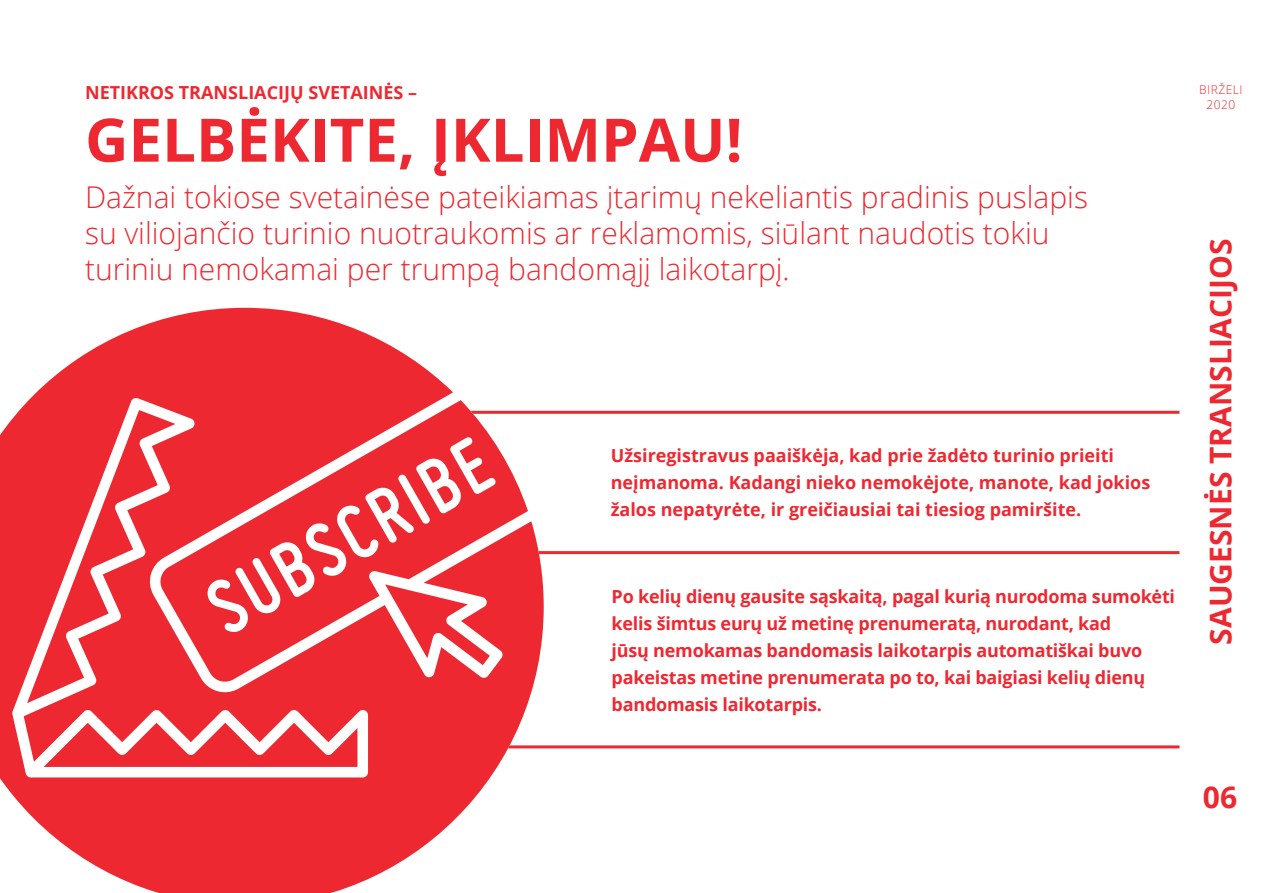
<style>
.page{position:relative;width:1263px;height:893px;background:#fff}
.page>*{position:absolute;margin:0;border:0;box-sizing:border-box;transform-origin:0 0}
.t1{font:700 60px "Open Sans";color:#ee2831}
.t2{font:300 30px/36px "Open Sans";color:#ee2831}
.t3{font:700 30px "Open Sans";color:#ee2831}
.t4{font:700 18px/27px "Open Sans";letter-spacing:-.01em;color:#ee2831}
.t5{font:300 12px/15px "Open Sans";letter-spacing:.04em;color:#ee2831;text-align:center}
</style>
<div class="page">
<hr style="left:85px;top:411px;width:1094px;height:3px;background:#ee2831">
<hr style="left:85px;top:551px;width:1094px;height:3px;background:#ee2831">
<hr style="left:85px;top:745px;width:1094px;height:3px;background:#ee2831">
<svg style="left:0;top:308px;width:544px;height:585px;fill:#ee2831"></svg>
<svg style="left:44px;top:723px;width:313px;height:44px"></svg>
<svg style="left:27px;top:410px;width:148px;height:293px"></svg>
<svg style="left:160px;top:400px;width:368px;height:284px;fill:#ee2831"></svg>
<p class="t4" style="left:85px;top:78px;width:334px">NETIKROS TRANSLIACIJŲ SVETAINĖS –</p>
<h1 class="t1" style="left:85px;top:98px;width:659px">GELBĖKITE, ĮKLIMPAU!</h1>
<h2 class="t2" style="left:85px;top:178px;width:1004px">Dažnai tokiose svetainėse pateikiamas įtarimų nekeliantis pradinis puslapis su viliojančio turinio nuotraukomis ar reklamomis, siūlant naudotis tokiu turiniu nemokamai per trumpą bandomąjį laikotarpį.</h2>
<p class="t4" style="left:611px;top:442px;width:541px">Užsiregistravus paaiškėja, kad prie žadėto turinio prieiti neįmanoma. Kadangi nieko nemokėjote, manote, kad jokios žalos nepatyrėte, ir greičiausiai tai tiesiog pamiršite.</p>
<p class="t4" style="left:612px;top:582px;width:565px">Po kelių dienų gausite sąskaitą, pagal kurią nurodoma sumokėti kelis šimtus eurų už metinę prenumeratą, nurodant, kad<br>jūsų nemokamas bandomasis laikotarpis automatiškai buvo pakeistas metine prenumerata po to, kai baigiasi kelių dienų bandomasis laikotarpis.</p>
<p class="t5" style="left:1199px;top:82px;width:45px">BIRŽELI<br>2020</p>
<h2 class="t3" style="left:1199px;top:645px;width:408px;rotate:-90deg">SAUGESNĖS TRANSLIACIJOS</h2>
<h2 class="t3" style="left:1203px;top:776px;width:36px">06</h2>
</div>
